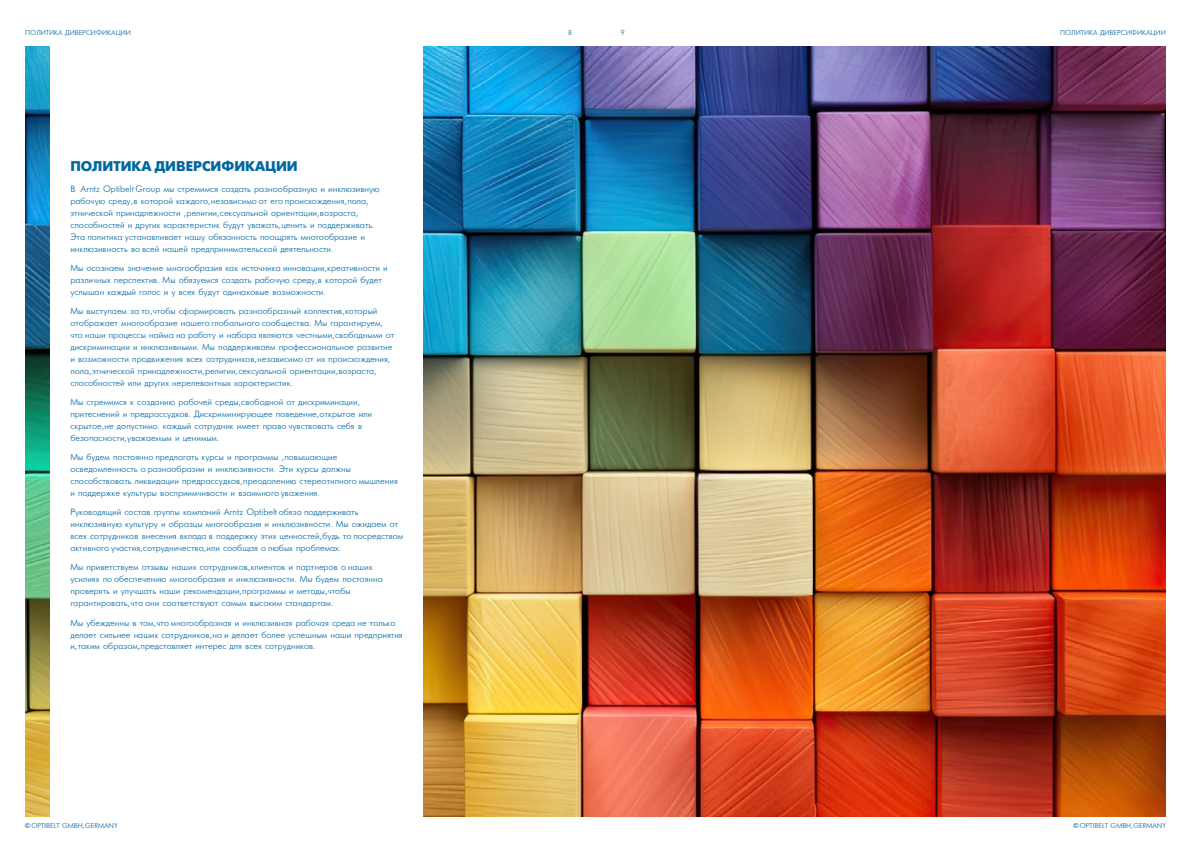
<style>
.page{position:relative;width:1191px;height:842px;background:#fff}
.page>*{position:absolute;margin:0;border:0;box-sizing:border-box;transform-origin:0 0}
.t1{font:700 14px "Futura Futuris C";color:#0067a2}
.t2{font:9px/12px "Futuris";color:#0067a2}
.t3{font:7px "Futuris";color:#0067a2}
</style>
<div class="page">
<img style="left:25px;top:46px;width:1140px;height:771px">
<div style="left:51px;top:39px;width:372px;height:780px;background:#fff"></div>
<p class="t3" style="left:25px;top:29px;width:107px">ПОЛИТИКА ДИВЕРСИФИКАЦИИ</p>
<p class="t3" style="left:1060px;top:29px;width:107px">ПОЛИТИКА ДИВЕРСИФИКАЦИИ</p>
<p class="t3" style="left:568px;top:29px;width:5px">8</p>
<p class="t3" style="left:621px;top:29px;width:5px">9</p>
<h1 class="t1" style="left:70px;top:159px;width:229px">ПОЛИТИКА ДИВЕРСИФИКАЦИИ</h1>
<p class="t2" style="left:70px;top:183px;width:311px">В Arntz Optibelt Group мы стремимся создать разнообразную и инклюзивную рабочую среду,в которой каждого,независимо от его происхождения,пола, этнической принадлежности ,религии,сексуальной ориентации,возраста, способностей и других характеристик будут уважать,ценить и поддерживать.<br>Эта политика устанавливает нашу обязанность поощрять многообразие и инклюзивность во всей нашей предпринимательской деятельности.</p>
<p class="t2" style="left:70px;top:262px;width:319px">Мы осознаем значение многообразия как источника инновации,креативности и различных перспектив. Мы обязуемся создать рабочую среду,в которой будет услышан каждый голос и у всех будут одинаковые возможности.</p>
<p class="t2" style="left:70px;top:305px;width:325px">Мы выступаем за то,чтобы сформировать разнообразный коллектив,который отображает многообразие нашего глобального сообщества. Мы гарантируем, что наши процессы найма на работу и набора являются честными,свободными от дискриминации и инклюзивными. Мы поддерживаем профессиональное развитие и возможности продвижения всех сотрудников,независимо от их происхождения, пола,этнической принадлежности,религии,сексуальной ориентации,возраста, способностей или других нерелевантных характеристик.</p>
<p class="t2" style="left:70px;top:396px;width:303px">Мы стремимся к созданию рабочей среды,свободной от дискриминации, притеснений и предрассудков. Дискриминирующее поведение,открытое или скрытое,не допустимо. каждый сотрудник имеет право чувствовать себя в безопасности,уважаемым и ценимым.</p>
<p class="t2" style="left:70px;top:451px;width:329px">Мы будем постоянно предлагать курсы и программы ,повышающие осведомленность о разнообразии и инклюзивности. Эти курсы должны способствовать ликвидации предрассудков,преодолению стереотипного мышления и поддержке культуры восприимчивости и взаимного уважения.</p>
<p class="t2" style="left:70px;top:506px;width:334px">Руководящий состав группы компаний Arntz Optibelt обяза поддерживать инклюзивную культуру и образцы многообразия и инклюзивности. Мы ожидаем от всех сотрудников внесения вклада в поддержку этих ценностей,будь то посредством активного участия,сотрудничества,или сообщая о любых проблемах.</p>
<p class="t2" style="left:70px;top:562px;width:314px">Мы приветствуем отзывы наших сотрудников,клиентов и партнеров о наших усилиях по обеспечению многообразия и инклюзивности. Мы будем постоянно проверять и улучшать наши рекомендации,программы и методы,чтобы гарантировать,что они соответствуют самым высоким стандартам.</p>
<p class="t2" style="left:70px;top:617px;width:334px">Мы убежденны в том,что многообразная и инклюзивная рабочая среда не только делает сильнее наших сотрудников,но и делает более успешным наши предприятия и,таким образом,представляет интерес для всех сотрудников.</p>
<p class="t3" style="left:25px;top:822px;width:94px">© OPTIBELT GMBH,GERMANY</p>
<p class="t3" style="left:1073px;top:822px;width:94px">© OPTIBELT GMBH,GERMANY</p>
</div>
